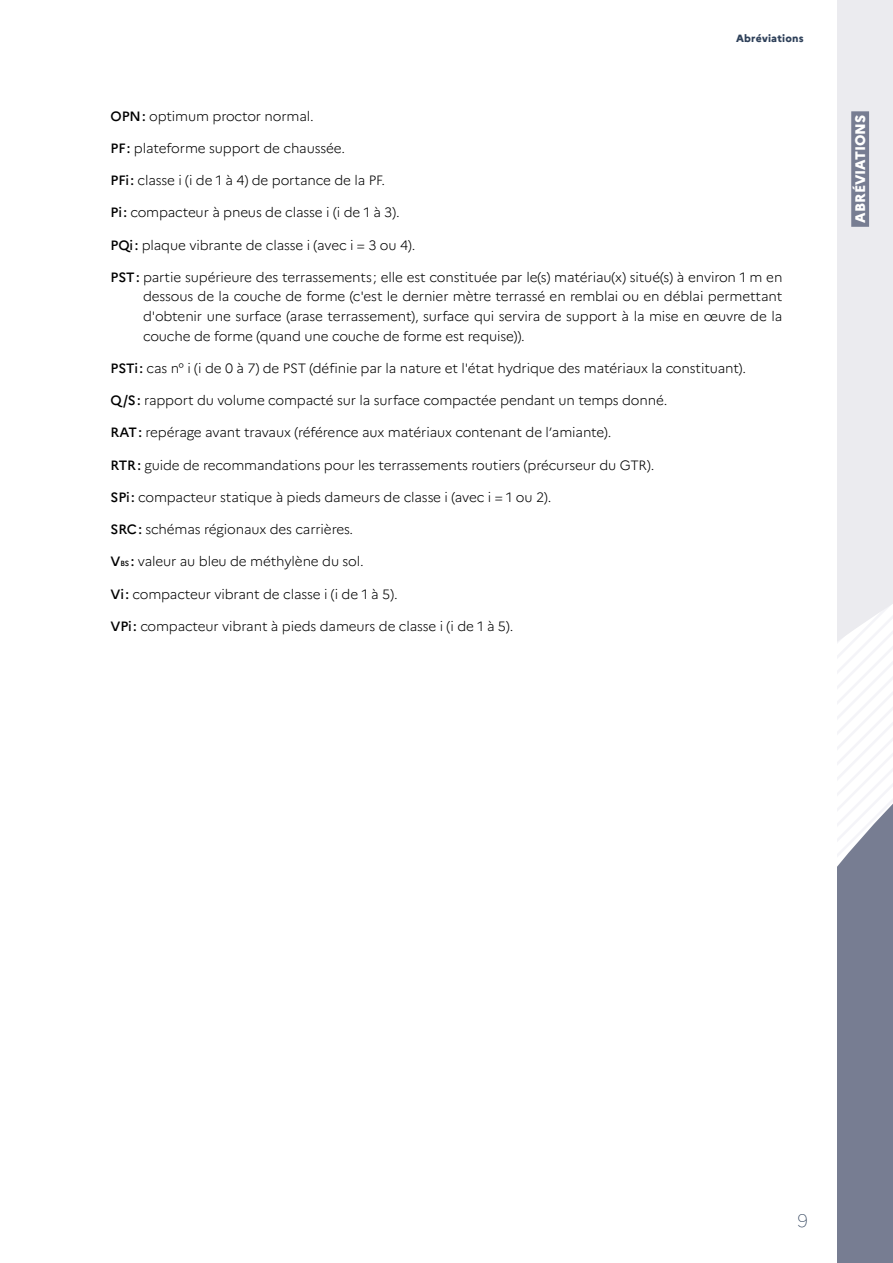
<style>
.page{position:relative;width:893px;height:1263px;background:#fff}
.page>*{position:absolute;margin:0;border:0;box-sizing:border-box;transform-origin:0 0}
.t1{font:100 18px "Marianne";color:#2f415a}
.t2{font:800 13.8px "Marianne";letter-spacing:-.005em;color:#fff}
.TEXTE_COURANT{font:300 13.5px/19.5px "Marianne";letter-spacing:-.01em;color:#000;text-align:justify}
.t3{font:800 10.5px "Marianne";letter-spacing:.02em;color:#2f415a}
.s1{font-weight:500}
.s2{font-weight:500;font-size:7.5px}
</style>
<div class="page">
<svg style="left:838px;top:0;width:55px;height:1263px"></svg>
<div style="left:851px;top:111px;width:18px;height:116px;background:#777d92"></div>
<p class="t3" style="left:736px;top:32px;width:69px">Abréviations</p>
<p class="TEXTE_COURANT" style="left:111px;top:106px;width:205px"><span class="s1">OPN:</span> optimum proctor normal.</p>
<p class="TEXTE_COURANT" style="left:111px;top:138px;width:236px"><span class="s1">PF:</span> plateforme support de chaussée.</p>
<p class="TEXTE_COURANT" style="left:111px;top:171px;width:276px"><span class="s1">PFi:</span> classe i (i de 1 à 4) de portance de la PF.</p>
<p class="TEXTE_COURANT" style="left:111px;top:203px;width:291px"><span class="s1">Pi:</span> compacteur à pneus de classe i (i de 1 à 3).</p>
<p class="TEXTE_COURANT" style="left:111px;top:235px;width:306px"><span class="s1">PQi:</span> plaque vibrante de classe i (avec i = 3 ou 4).</p>
<p class="TEXTE_COURANT" style="left:143px;top:267px;width:641px;text-indent:-33px"><span class="s1">PST:</span> partie supérieure des terrassements; elle est constituée par le(s) matériau(x) situé(s) à environ 1 m en dessous de la couche de forme (c'est le dernier mètre terrassé en remblai ou en déblai permettant d'obtenir une surface (arase terrassement), surface qui servira de support à la mise en œuvre de la couche de forme (quand une couche de forme est requise)).</p>
<p class="TEXTE_COURANT" style="left:111px;top:358px;width:637px"><span class="s1">PSTi:</span> cas n° i (i de 0 à 7) de PST (définie par la nature et l'état hydrique des matériaux la constituant).</p>
<p class="TEXTE_COURANT" style="left:111px;top:390px;width:558px"><span class="s1">Q/S:</span> rapport du volume compacté sur la surface compactée pendant un temps donné.</p>
<p class="TEXTE_COURANT" style="left:111px;top:423px;width:502px"><span class="s1">RAT:</span> repérage avant travaux (référence aux matériaux contenant de l’amiante).</p>
<p class="TEXTE_COURANT" style="left:111px;top:455px;width:545px"><span class="s1">RTR:</span> guide de recommandations pour les terrassements routiers (précurseur du GTR).</p>
<p class="TEXTE_COURANT" style="left:111px;top:487px;width:442px"><span class="s1">SPi:</span> compacteur statique à pieds dameurs de classe i (avec i = 1 ou 2).</p>
<p class="TEXTE_COURANT" style="left:111px;top:519px;width:244px"><span class="s1">SRC:</span> schémas régionaux des carrières.</p>
<p class="TEXTE_COURANT" style="left:111px;top:552px;width:255px"><span class="s1">V</span><span class="s2">BS</span> <span class="s1">:</span> valeur au bleu de méthylène du sol.</p>
<p class="TEXTE_COURANT" style="left:111px;top:584px;width:289px"><span class="s1">Vi:</span> compacteur vibrant de classe i (i de 1 à 5).</p>
<p class="TEXTE_COURANT" style="left:111px;top:616px;width:404px"><span class="s1">VPi:</span> compacteur vibrant à pieds dameurs de classe i (i de 1 à 5).</p>
<p class="t2" style="left:852px;top:223px;width:109px;rotate:-90deg">ABRÉVIATIONS</p>
<h1 class="t1" style="left:797px;top:1210px;width:12px">9</h1>
</div>
